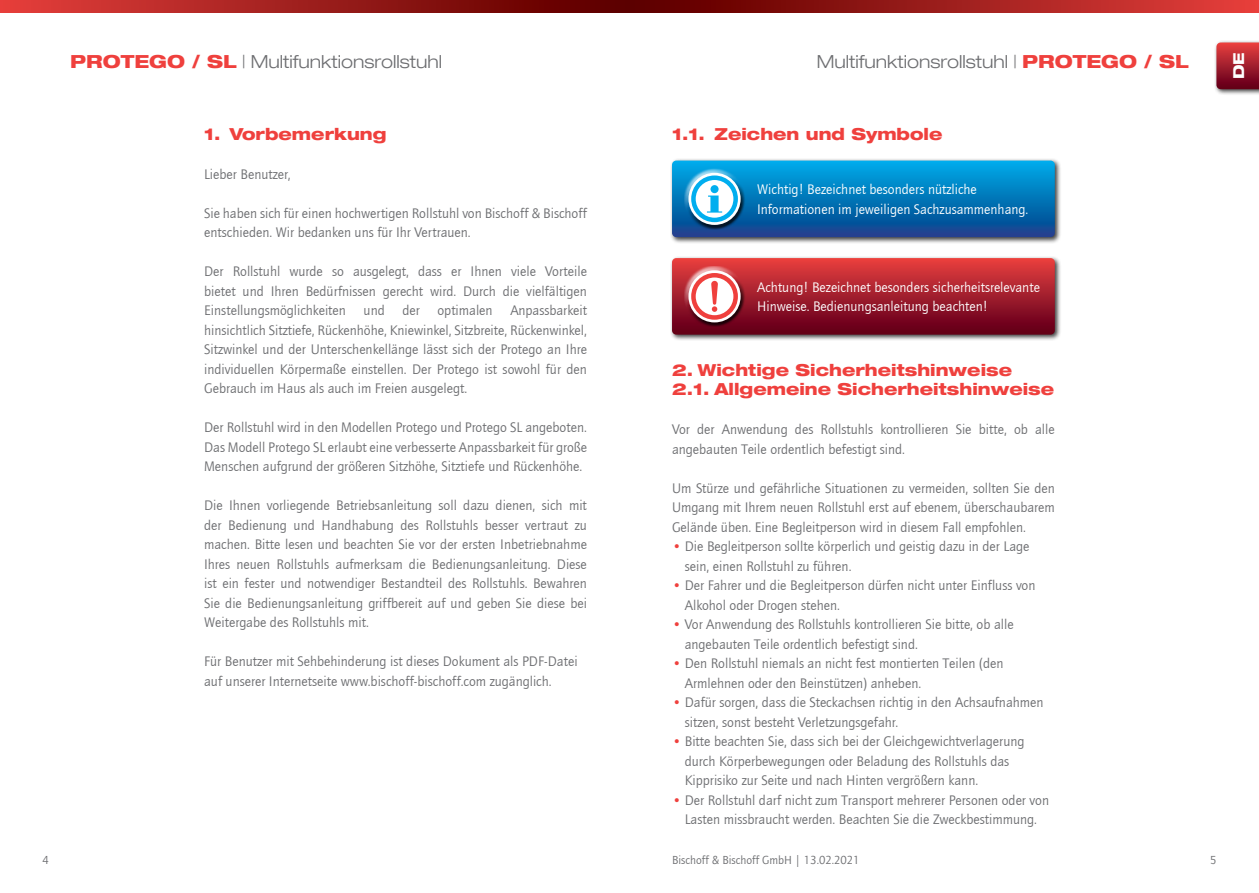
<style>
.page{position:relative;width:1259px;height:893px;background:#fff}
.page>*{position:absolute;margin:0;border:0;box-sizing:border-box;transform-origin:0 0}
.t1{font:300 18px "Helve Neu Lig Ext";color:#6d6e71}
.t2{font:800 16.5px/19.5px "Helve Neu Hea Ext";color:#ef403d}
.t3{font:800 15px "Helve Neu Hea Ext";color:#fff}
.t4{font:14.25px/19.5px "Quay Sans";color:#6d6e71}
.t5{font:14.25px/19.5px "Quay Sans";color:#fff}
.t6{font:12px "Quay Sans";color:#6d6e71}
.s1{font-family:"Helve Neu Hea Ext";font-weight:800;color:#ef403d}
.s2{color:#ef403d}
</style>
<div class="page">
<svg style="left:0;top:0;width:629px;height:12px;background:#9d1d1b"></svg>
<svg style="left:629px;top:0;width:630px;height:12px;background:#9e1d1b"></svg>
<div style="left:1213px;top:40px;width:46px;height:56px;background:#000;opacity:.75"></div>
<svg style="left:1216px;top:43px;width:43px;height:46px;background:#a31f2e"></svg>
<div style="left:669px;top:158px;width:392px;height:86px;background:#000;opacity:.75"></div>
<svg style="left:672px;top:161px;width:382px;height:76px;background:#117dbc"></svg>
<div style="left:710px;top:185px;width:8px;height:8px;background:#00aeef;border-radius:50%"></div>
<div style="left:669px;top:256px;width:392px;height:86px;background:#000;opacity:.75"></div>
<svg style="left:672px;top:258px;width:382px;height:77px;background:#a72937"></svg>
<div style="left:691px;top:273px;width:47px;height:47px;border:4px solid #ef403d;border-radius:50%"></div>
<p class="t1" style="left:70px;top:50px;width:373px"><span class="s1">PROTEGO / SL</span> | Multifunktionsrollstuhl</p>
<p class="t1" style="left:816px;top:50px;width:373px">Multifunktionsrollstuhl | <span class="s1">PROTEGO / SL</span></p>
<p class="t3" style="left:1229px;top:79px;width:28px;rotate:-90deg">DE</p>
<p class="t2" style="left:204px;top:123px;width:184px">1. Vorbemerkung</p>
<p class="t4" style="left:204px;top:164px;width:88px">Lieber Benutzer,</p>
<p class="t4" style="left:204px;top:203px;width:384px">Sie haben sich für einen hochwertigen Rollstuhl von Bischoff &amp; Bischoff entschieden. Wir bedanken uns für Ihr Vertrauen.</p>
<p class="t4" style="left:204px;top:262px;width:384px;text-align:justify">Der Rollstuhl wurde so ausgelegt, dass er Ihnen viele Vorteile bietet und Ihren Bedürfnissen gerecht wird. Durch die vielfältigen Einstellungsmöglichkeiten und der optimalen Anpassbarkeit hinsichtlich Sitztiefe, Rückenhöhe, Kniewinkel, Sitzbreite, Rückenwinkel, Sitzwinkel und der Unterschenkellänge lässt sich der Protego an Ihre individuellen Körpermaße einstellen. Der Protego ist sowohl für den Gebrauch im Haus als auch im Freien ausgelegt.</p>
<p class="t4" style="left:204px;top:418px;width:384px;text-align:justify">Der Rollstuhl wird in den Modellen Protego und Protego SL angeboten.<br>Das Modell Protego SL erlaubt eine verbesserte Anpassbarkeit für große Menschen aufgrund der größeren Sitzhöhe, Sitztiefe und Rückenhöhe.</p>
<p class="t4" style="left:204px;top:496px;width:384px;text-align:justify">Die Ihnen vorliegende Betriebsanleitung soll dazu dienen, sich mit der Bedienung und Handhabung des Rollstuhls besser vertraut zu machen. Bitte lesen und beachten Sie vor der ersten Inbetriebnahme Ihres neuen Rollstuhls aufmerksam die Bedienungsanleitung. Diese ist ein fester und notwendiger Bestandteil des Rollstuhls. Bewahren Sie die Bedienungsanleitung griffbereit auf und geben Sie diese bei Weitergabe des Rollstuhls mit.</p>
<p class="t4" style="left:204px;top:652px;width:375px">Für Benutzer mit Sehbehinderung ist dieses Dokument als PDF-Datei auf unserer Internetseite www.bischoff-bischoff.com zugänglich.</p>
<p class="t2" style="left:672px;top:123px;width:272px">1.1. Zeichen und Symbole</p>
<p class="t5" style="left:757px;top:180px;width:273px">Wichtig! Bezeichnet besonders nützliche<br>Informationen im jeweiligen Sachzusammenhang.</p>
<p class="t5" style="left:757px;top:278px;width:284px">Achtung! Bezeichnet besonders sicherheitsrelevante<br>Hinweise. Bedienungsanleitung beachten!</p>
<p class="t2" style="left:672px;top:360px;width:384px">2. Wichtige Sicherheitshinweise<br>2.1. Allgemeine Sicherheitshinweise</p>
<p class="t4" style="left:672px;top:420px;width:384px">Vor der Anwendung des Rollstuhls kontrollieren Sie bitte, ob alle angebauten Teile ordentlich befestigt sind.</p>
<p class="t4" style="left:672px;top:478px;width:384px;text-align:justify">Um Stürze und gefährliche Situationen zu vermeiden, sollten Sie den Umgang mit Ihrem neuen Rollstuhl erst auf ebenem, überschaubarem Gelände üben. Eine Begleitperson wird in diesem Fall empfohlen.</p>
<p class="t4" style="left:685px;top:537px;width:346px;text-indent:-13px"><span class="s2">•</span> Die Begleitperson sollte körperlich und geistig dazu in der Lage sein, einen Rollstuhl zu führen.</p>
<p class="t4" style="left:685px;top:576px;width:352px;text-indent:-13px"><span class="s2">•</span> Der Fahrer und die Begleitperson dürfen nicht unter Einfluss von<br>Alkohol oder Drogen stehen.</p>
<p class="t4" style="left:685px;top:615px;width:330px;text-indent:-13px"><span class="s2">•</span> Vor Anwendung des Rollstuhls kontrollieren Sie bitte, ob alle angebauten Teile ordentlich befestigt sind.</p>
<p class="t4" style="left:685px;top:654px;width:320px;text-indent:-13px"><span class="s2">•</span> Den Rollstuhl niemals an nicht fest montierten Teilen (den<br>Armlehnen oder den Beinstützen) anheben.</p>
<p class="t4" style="left:685px;top:693px;width:360px;text-indent:-13px"><span class="s2">•</span> Dafür sorgen, dass die Steckachsen richtig in den Achsaufnahmen sitzen, sonst besteht Verletzungsgefahr.</p>
<p class="t4" style="left:685px;top:732px;width:341px;text-indent:-13px"><span class="s2">•</span> Bitte beachten Sie, dass sich bei der Gleichgewichtverlagerung durch Körperbewegungen oder Beladung des Rollstuhls das<br>Kipprisiko zur Seite und nach Hinten vergrößern kann.</p>
<p class="t4" style="left:672px;top:790px;width:378px;text-align:center"><span class="s2">•</span> Der Rollstuhl darf nicht zum Transport mehrerer Personen oder von<br>Lasten missbraucht werden. Beachten Sie die Zweckbestimmung.</p>
<p class="t6" style="left:672px;top:853px;width:189px">Bischoff &amp; Bischoff GmbH | 13.02.2021</p>
<p class="t6" style="left:43px;top:853px;width:8px">4</p>
<p class="t6" style="left:1210px;top:853px;width:8px">5</p>
</div>
